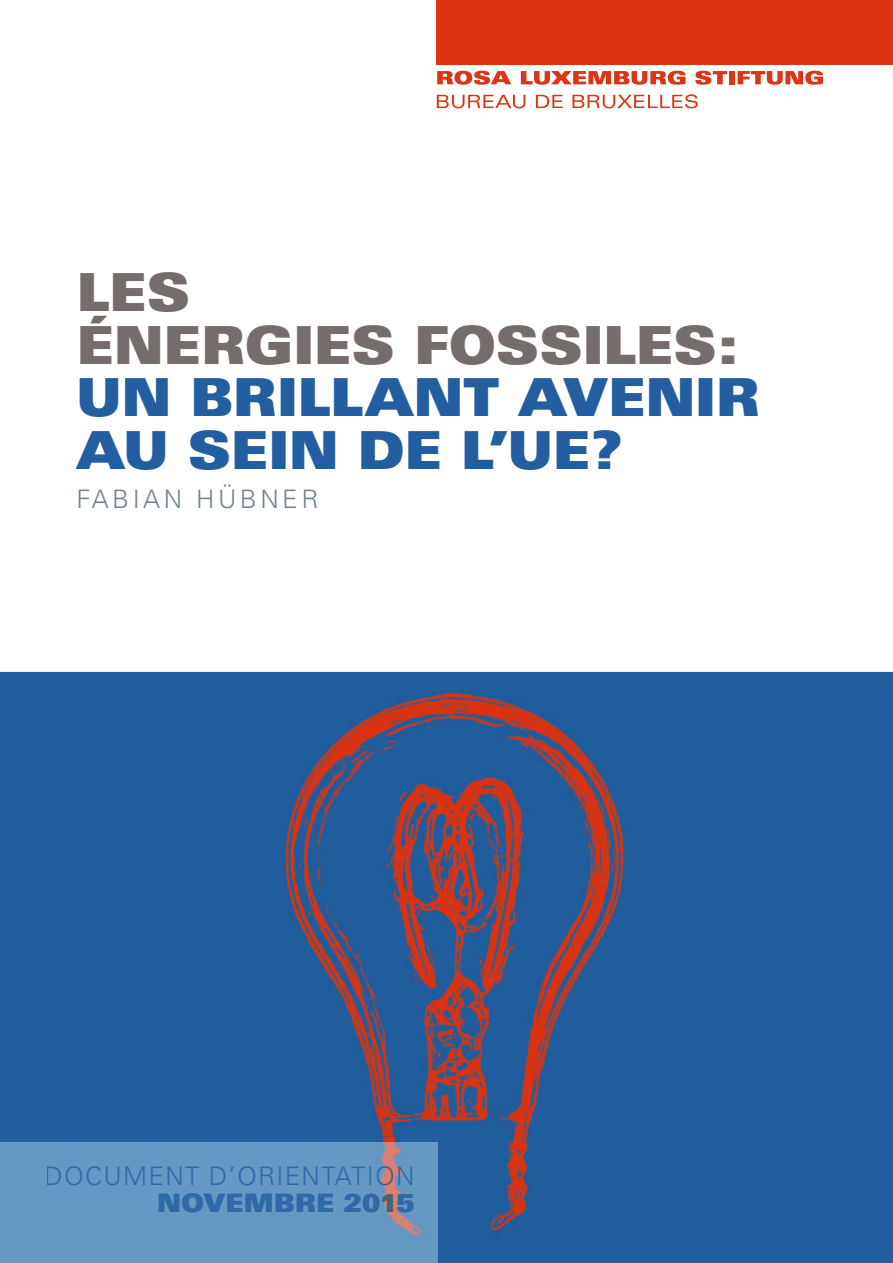
<style>
.page{position:relative;width:893px;height:1263px;background:#fff}
.page>*{position:absolute;margin:0;border:0;box-sizing:border-box;transform-origin:0 0}
.t1{font:900 expanded 52.5px/52.5px "Univers";letter-spacing:-.005em;color:#225ea0;scale:.85 1}
.t2{font:900 expanded 52.5px/52.5px "Univers";letter-spacing:-.01em;color:#756d6b;scale:.85 1}
.t3{font:300 25.5px "Univers";letter-spacing:.05em;color:#225ea0}
.t4{font:900 expanded 25.5px "Univers";color:#225ea0;scale:.85 1}
.t5{font:300 25.5px "Univers";letter-spacing:.135em;color:#70848d}
</style>
<div class="page">
<img style="left:0;top:672px;width:893px;height:591px">
<svg style="left:437px;top:71px;width:74px;height:14px"></svg>
<svg style="left:521px;top:71px;width:165px;height:14px"></svg>
<svg style="left:695px;top:71px;width:32px;height:14px"></svg>
<div style="left:729px;top:71px;width:5px;height:13px;background:#dd3413"></div>
<svg style="left:738px;top:71px;width:85px;height:14px"></svg>
<div style="left:437px;top:0;width:456px;height:65px;background:#dd3413"></div>
<div style="left:0;top:1142px;width:437px;height:121px;background:#6598c3"></div>
<svg style="left:437px;top:94px;width:261px;height:14px"></svg>
<p class="t2" style="left:77px;top:266px;width:779px">LES<br>ÉNERGIES FOSSILES:</p>
<p class="t1" style="left:77px;top:371px;width:805px">UN BRILL ANT AVENIR<br>AU SEIN DE L’UE?</p>
<p class="t5" style="left:77px;top:483px;width:243px">FABIAN HÜBNER</p>
<p class="t3" style="left:45px;top:1161px;width:371px">DOCUMENT D’ORIENTATION</p>
<p class="t4" style="left:157px;top:1188px;width:305px">NOVEMBRE 2015</p>
</div>
